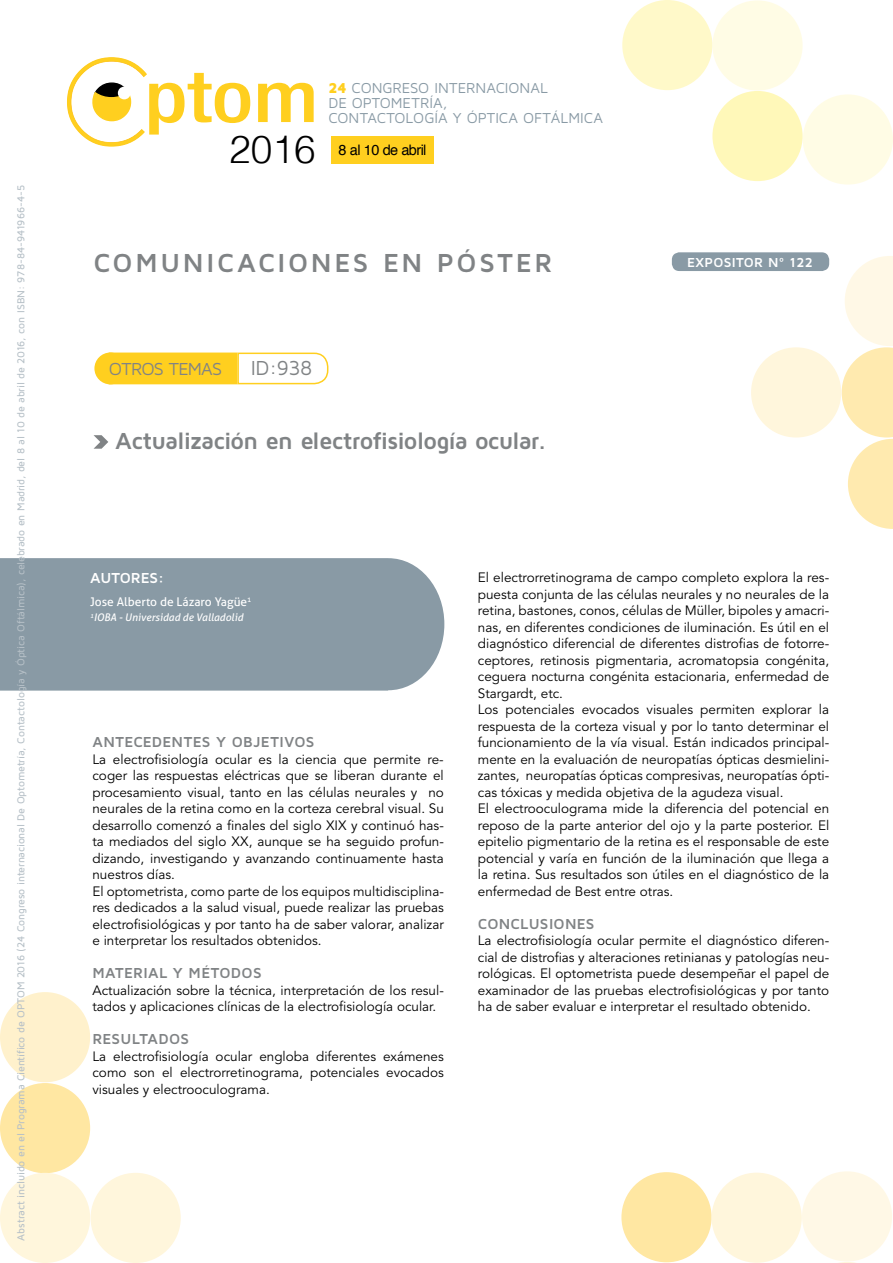
<style>
.page{position:relative;width:893px;height:1263px;background:#fff}
.page>*{position:absolute;margin:0;border:0;box-sizing:border-box;transform-origin:0 0}
.t1{font:300 38.85px "Helvetica";color:#000}
.t2{font:700 27px "Maven Pro";letter-spacing:.095em;color:#808385}
.t3{font:700 24px "Maven Pro";letter-spacing:-.025em;color:#808385}
.t4{font:21px "Maven Pro";color:#808385}
.t5{font:18px "Maven Pro";letter-spacing:-.045em;color:#808385}
.t6{font:700 15px "Maven Pro";letter-spacing:.015em;color:#808385}
.t7{font:700 15px "Maven Pro";letter-spacing:.005em;color:#fff}
.t8{font:14.85px/14.9px "Maven Pro";letter-spacing:-.005em;color:#899aa5}
.t9{font:14.55px "Helvetica";letter-spacing:-.04em;color:#000}
.t10{font:13.5px/16.5px "Avenir LT Std";color:#000}
.t11{font:700 13.5px "Maven Pro";letter-spacing:.02em;color:#fff}
.t12{font:12px "Aller";color:#fff}
.t13{font:500 10.5px "Maven Pro";letter-spacing:-.015em;color:#b6c0c7}
.t14{font:italic 10.5px "Aller";color:#fff}
.s1{font-weight:900;color:#ffcf1f}
</style>
<div class="page">
<div style="left:331px;top:136px;width:103px;height:28px;background:#ffcf1f"></div>
<div style="left:803px;top:94px;width:90px;height:91px;background:#fffce5;border-radius:50%"></div>
<div style="left:622px;top:0;width:90px;height:90px;background:#fff9c9;border-radius:50%"></div>
<div style="left:712px;top:91px;width:91px;height:90px;background:#fff8b9;border-radius:50%"></div>
<div style="left:712px;top:0;width:91px;height:91px;background:#fffce5;border-radius:50%"></div>
<svg style="left:258px;top:83px;width:56px;height:39px"></svg>
<svg style="left:67px;top:57px;width:183px;height:90px"></svg>
<div style="left:802px;top:1171px;width:90px;height:90px;background:#fff8e6;border-radius:50%"></div>
<div style="left:621px;top:1172px;width:91px;height:90px;background:#ffe7a2;border-radius:50%"></div>
<div style="left:712px;top:1172px;width:90px;height:91px;background:#fff6dc;border-radius:50%"></div>
<div style="left:0;top:992px;width:90px;height:90px;background:#fff1cc;border-radius:50%"></div>
<div style="left:0;top:1083px;width:90px;height:90px;background:#ffe7a2;border-radius:50%"></div>
<div style="left:0;top:1173px;width:90px;height:90px;background:#fff6dc;border-radius:50%"></div>
<div style="left:91px;top:1173px;width:90px;height:90px;background:#fff6dc;border-radius:50%"></div>
<svg style="left:842px;top:256px;width:51px;height:273px"></svg>
<div style="left:751px;top:347px;width:90px;height:90px;background:#fff6dc;border-radius:50%"></div>
<div style="left:672px;top:252px;width:157px;height:19px;background:#899aa5;border-radius:8px"></div>
<div style="left:94px;top:352px;width:32px;height:32px;background:#ffcf1f;border-radius:50%"></div>
<div style="left:109px;top:353px;width:128px;height:31px;background:#ffcf1f"></div>
<svg style="left:237px;top:352px;width:92px;height:33px"></svg>
<svg style="left:839px;top:1262px;width:17px;height:1px"></svg>
<svg style="left:94px;top:435px;width:14px;height:14px"></svg>
<div style="left:0;top:558px;width:444px;height:133px;background:#899aa5"></div>
<p class="t13" style="left:14px;top:1240px;width:1057px;rotate:-90deg">Abstract incluido en el Programa Científico de OPTOM 2016 (24 Congreso internacional De Optometría, Contactología y Óptica Oftálmica), celebrado en Madrid, del 8 al 10 de abril de 2016, con ISBN: 978-84-941966-4-5</p>
<p class="t8" style="left:328px;top:80px;width:276px"><span class="s1">24</span> CONGRESO INTERNACIONAL<br>DE OPTOMETRÍA,<br>CONTACTOLOGÍA Y ÓPTICA OFTÁLMICA</p>
<h1 class="t1" style="left:229px;top:118px;width:88px">2016</h1>
<p class="t9" style="left:339px;top:138px;width:89px">8 al 10 de abril</p>
<h2 class="t2" style="left:93px;top:245px;width:308px">COMUNICACIONES EN</h2>
<h2 class="t2" style="left:437px;top:245px;width:117px">PÓSTER</h2>
<h3 class="t5" style="left:109px;top:358px;width:115px">OTROS TEMAS</h3>
<h3 class="t4" style="left:251px;top:355px;width:63px">ID:938</h3>
<h3 class="t3" style="left:115px;top:425px;width:433px">ACTUALIZACIÓN EN ELECTROFISIOLOGÍA OCULAR.</h3>
<p class="t11" style="left:687px;top:254px;width:127px">EXPOSITOR N º 122</p>
<p class="t7" style="left:90px;top:568px;width:76px">AUTORES:</p>
<p class="t12" style="left:90px;top:595px;width:163px">Jose Alberto de Lázaro Yagüe<sup>1</sup></p>
<p class="t14" style="left:90px;top:611px;width:154px"><sup>1</sup>IOBA - Universidad de Valladolid</p>
<p class="t6" style="left:92px;top:732px;width:224px">ANTECEDENTES Y OBJETIVOS</p>
<p class="t10" style="left:92px;top:751px;width:353px">La electrofisiología ocular es la ciencia que permite re&shy;coger las respuestas eléctricas que se liberan durante el procesamiento visual, tanto en las células neurales y no neurales de la retina como en la corteza cerebral visual. Su desarrollo comenzó a finales del siglo XIX y continuó has&shy;ta mediados del siglo XX, aunque se ha seguido profun&shy;dizando, investigando y avanzando continuamente hasta nuestros días.<br>El optometrista, como parte de los equipos multidisciplina&shy;res dedicados a la salud visual, puede realizar las pruebas electrofisiológicas y por tanto ha de saber valorar, analizar e interpretar los resultados obtenidos.</p>
<p class="t6" style="left:92px;top:963px;width:171px">MATERIAL Y MÉTODOS</p>
<p class="t10" style="left:92px;top:982px;width:353px">Actualización sobre la técnica, interpretación de los resul&shy;tados y aplicaciones clínicas de la electrofisiología ocular.</p>
<p class="t6" style="left:92px;top:1029px;width:98px">RESULTADOS</p>
<p class="t10" style="left:92px;top:1048px;width:353px;text-align:justify">La electrofisiología ocular engloba diferentes exámenes como son el electrorretinograma, potenciales evocados visuales y electrooculograma.</p>
<p class="t10" style="left:478px;top:569px;width:353px">El electrorretinograma de campo completo explora la res&shy;puesta conjunta de las células neurales y no neurales de la retina, bastones, conos, células de Müller, bipoles y amacri&shy;nas, en diferentes condiciones de iluminación. Es útil en el diagnóstico diferencial de diferentes distrofias de fotorre&shy;ceptores, retinosis pigmentaria, acromatopsia congénita, ceguera nocturna congénita estacionaria, enfermedad de Stargardt, etc.<br>Los potenciales evocados visuales permiten explorar la respuesta de la corteza visual y por lo tanto determinar el funcionamiento de la vía visual. Están indicados principal&shy;mente en la evaluación de neuropatías ópticas desmielini&shy;zantes, neuropatías ópticas compresivas, neuropatías ópti&shy;cas tóxicas y medida objetiva de la agudeza visual.<br>El electrooculograma mide la diferencia del potencial en reposo de la parte anterior del ojo y la parte posterior. El epitelio pigmentario de la retina es el responsable de este potencial y varía en función de la iluminación que llega a la retina. Sus resultados son útiles en el diagnóstico de la enfermedad de Best entre otras.</p>
<p class="t6" style="left:478px;top:914px;width:118px">CONCLUSIONES</p>
<p class="t10" style="left:478px;top:932px;width:353px;text-align:justify">La electrofisiología ocular permite el diagnóstico diferen&shy;cial de distrofias y alteraciones retinianas y patologías neu&shy;rológicas. El optometrista puede desempeñar el papel de examinador de las pruebas electrofisiológicas y por tanto ha de saber evaluar e interpretar el resultado obtenido.</p>
</div>
